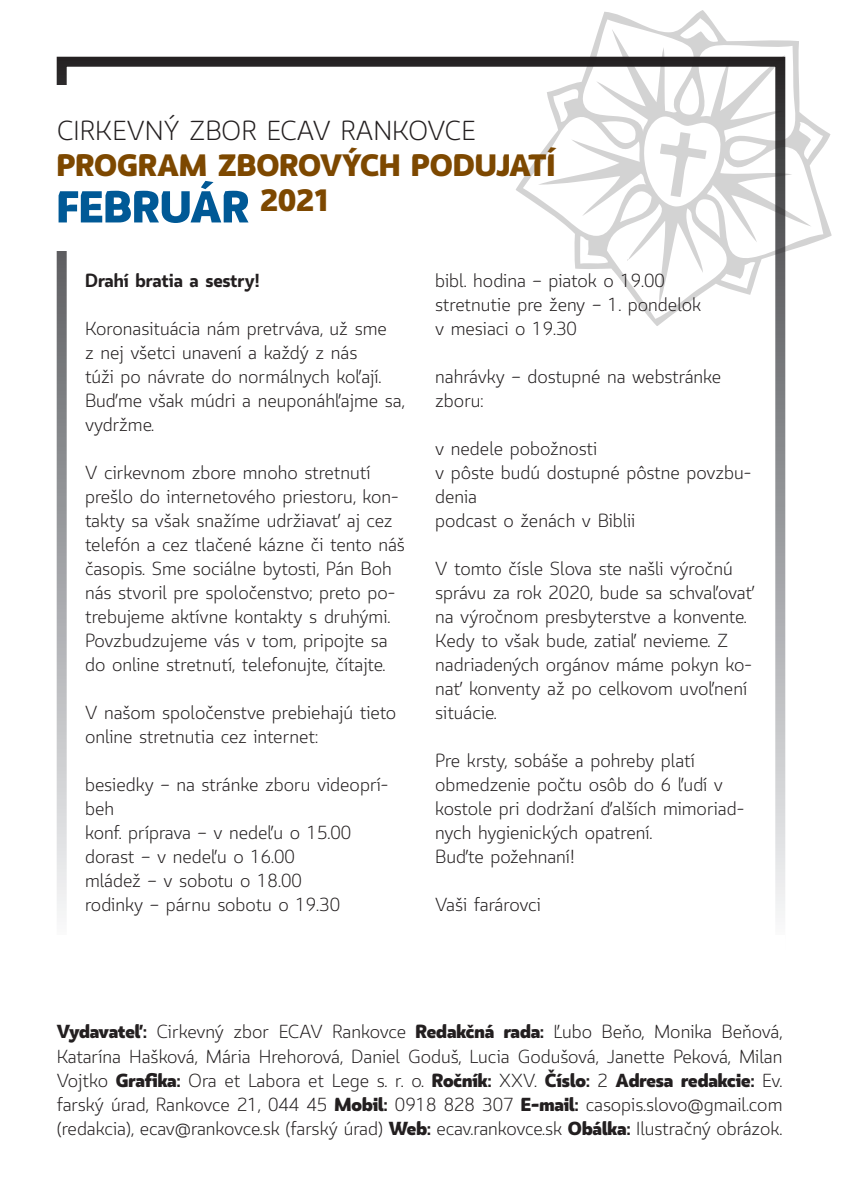
<style>
.page{position:relative;width:842px;height:1191px;background:#fff}
.page>*{position:absolute;margin:0;border:0;box-sizing:border-box;transform-origin:0 0}
.t1{font:900 52px "Conflict";color:#005996}
.t2{font:900 36px "Conflict";color:#7d4800}
.t3{font:300 32px "Conflict";color:#231f20}
.t4{font:300 22px/24px "Conflict";color:#231f20}
.t5{font:700 22px "Conflict";color:#231f20}
.t6{font:300 22px "Conflict";letter-spacing:-.02em;color:#231f20}
.s1{font-weight:900}
</style>
<div class="page">
<div style="left:57px;top:57px;width:728px;height:895px;border:10px solid #fff"></div>
<svg style="left:515px;top:10px;width:317px;height:316px"></svg>
<div style="left:11px;top:85px;width:63px;height:166px;background:#fff"></div>
<div style="left:57px;top:935px;width:728px;height:15px;background:#fff"></div>
<h3 class="t3" style="left:57px;top:115px;width:421px">CIRKEVNÝ ZBOR ECAV RANKOVCE</h3>
<h2 class="t2" style="left:57px;top:147px;width:23px">PROGRAM</h2>
<h2 class="t2" style="left:218px;top:147px;width:22px">ZBORO</h2>
<h2 class="t2" style="left:320px;top:147px;width:42px">VÝCH</h2>
<h2 class="t2" style="left:411px;top:147px;width:21px">PODUJAT</h2>
<h2 class="t2" style="left:547px;top:147px;width:10px">Í</h2>
<h1 class="t1" style="left:57px;top:179px;width:29px">FEBRUÁR</h1>
<h2 class="t2" style="left:260px;top:182px;width:73px">2021</h2>
<p class="t5" style="left:85px;top:269px;width:176px">Drahí bratia a sestry!</p>
<p class="t4" style="left:85px;top:317px;width:321px">Koronasituácia nám pretrváva, už sme<br>z nej všetci unavení a každý z nás<br>túži po návrate do normálnych koľají.<br>Buďme však múdri a neuponáhľajme sa, vydržme.</p>
<p class="t4" style="left:85px;top:461px;width:321px">V cirkevnom zbore mnoho stretnutí prešlo do internetového priestoru, kon&shy;takty sa však snažíme udržiavať aj cez telefón a cez tlačené kázne či tento náš časopis. Sme sociálne bytosti, Pán Boh nás stvoril pre spoločenstvo; preto po&shy;trebujeme aktívne kontakty s druhými.<br>Povzbudzujeme vás v tom, pripojte sa do online stretnutí, telefonujte, čítajte.</p>
<p class="t4" style="left:85px;top:701px;width:313px">V našom spoločenstve prebiehajú tieto online stretnutia cez internet:</p>
<p class="t4" style="left:85px;top:773px;width:305px">besiedky – na stránke zboru videoprí&shy;beh<br>konf. príprava – v nedeľu o 15.00 dorast – v nedeľu o 16.00<br>mládež – v sobotu o 18.00<br>rodinky – párnu sobotu o 19.30</p>
<p class="t4" style="left:435px;top:269px;width:268px">bibl. hodina – piatok o 19.00 stretnutie pre ženy – 1. pondelok v mesiaci o 19.30</p>
<p class="t4" style="left:435px;top:365px;width:288px">nahrávky – dostupné na webstránke zboru:</p>
<p class="t4" style="left:435px;top:437px;width:317px">v nedele pobožnosti<br>v pôste budú dostupné pôstne povzbu&shy;denia<br>podcast o ženách v Biblii</p>
<p class="t4" style="left:435px;top:557px;width:321px">V tomto čísle Slova ste našli výročnú správu za rok 2020, bude sa schvaľovať na výročnom presbyterstve a konvente.<br>Kedy to však bude, zatiaľ nevieme. Z nadriadených orgánov máme pokyn ko&shy;nať konventy až po celkovom uvoľnení situácie.</p>
<p class="t4" style="left:435px;top:749px;width:310px">Pre krsty, sobáše a pohreby platí obmedzenie počtu osôb do 6 ľudí v kostole pri dodržaní ďalších mimoriad&shy;nych hygienických opatrení.<br>Buďte požehnaní!</p>
<p class="t6" style="left:435px;top:894px;width:107px">Vaši farárovci</p>
<p class="t4" style="left:57px;top:1020px;width:727px;text-align:justify"><span class="s1">Vydavateľ:</span> Cirkevný zbor ECAV Rankovce <span class="s1">Redakčná rada:</span> Ľubo Beňo, Monika Beňová, Katarína Hašková, Mária Hrehorová, Daniel Goduš, Lucia Godušová, Janette Peková, Milan Vojtko <span class="s1">Grafika:</span> Ora et Labora et Lege s. r. o. <span class="s1">Ročník:</span> XXV. <span class="s1">Číslo:</span> 2 <span class="s1">Adresa redakcie:</span> Ev. farský úrad, Rankovce 21, 044 45 <span class="s1">Mobil:</span> 0918 828 307 <span class="s1">E-mail:</span> casopis.slovo@gmail.com (redakcia), ecav@rankovce.sk (farský úrad) <span class="s1">Web:</span> ecav.rankovce.sk <span class="s1">Obálka:</span> Ilustračný obrázok.</p>
</div>
